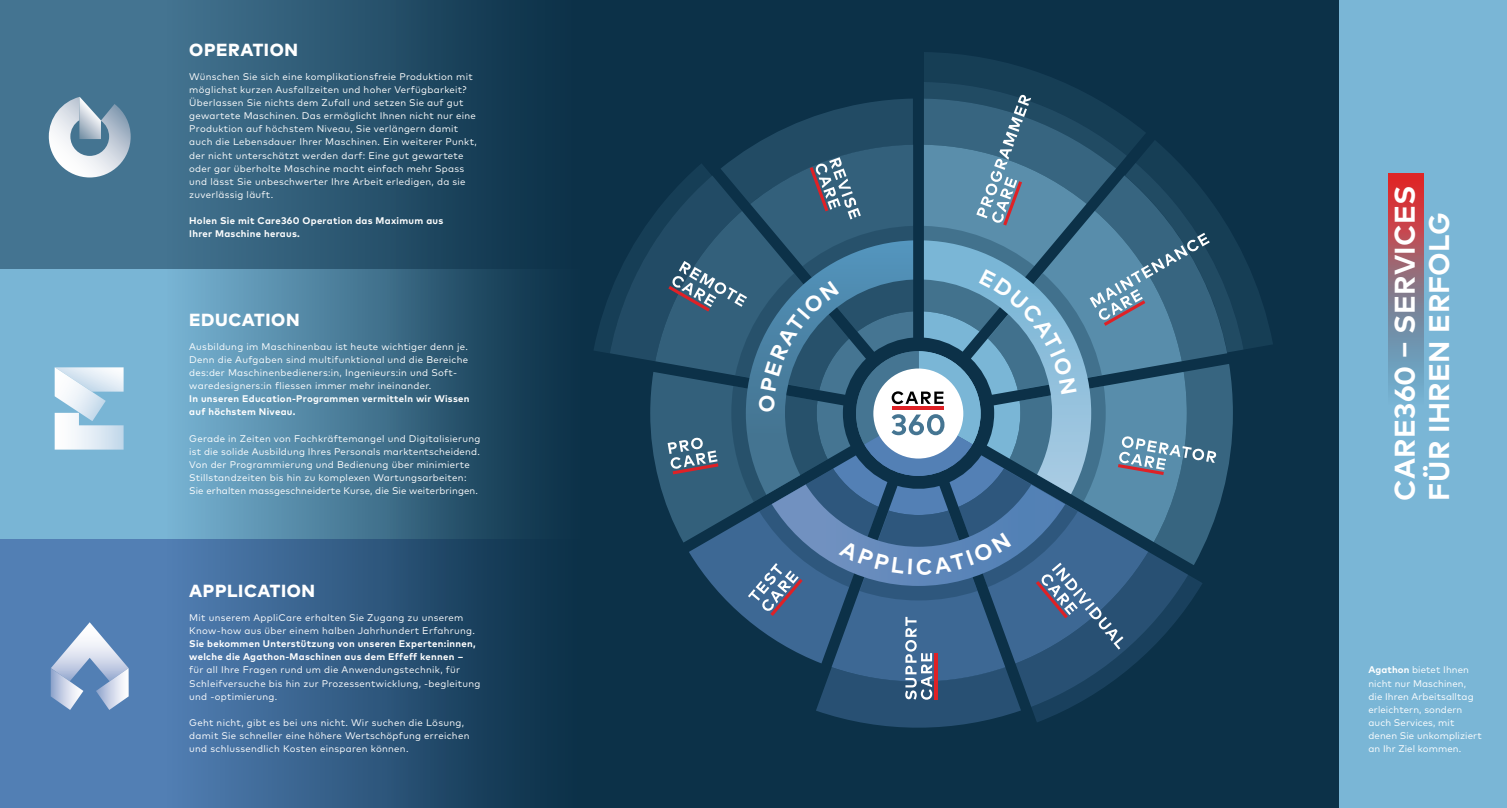
<style>
.page{position:relative;width:1507px;height:808px;background:#fff}
.page>*{position:absolute;margin:0;border:0;box-sizing:border-box;transform-origin:0 0}
.t1{font:700 28.44px/34.1px "Mark OT";letter-spacing:.01em;color:#fff}
.t2{font:800 17.5px "Mark OT";letter-spacing:.035em;color:#fff}
.t3{font:9.62px/13.1px "Mark OT";letter-spacing:.03em;color:#fff}
.t4{font:700 9.62px/13.1px "Mark OT";letter-spacing:.03em;color:#fff}
.t5{font:9.62px/13.1px "Mark OT";letter-spacing:.01em;color:#fff}
.s1{font-weight:700}
</style>
<div class="page">
<div style="left:0;top:0;width:1507px;height:807px;background:#000;opacity:.25"></div>
<div style="left:1340px;top:0;width:167px;height:807px;background:#7ab6d6"></div>
<svg style="left:1388px;top:174px;width:35px;height:215px"></svg>
<svg style="left:593px;top:52px;width:680px;height:675px"></svg>
<h2 class="t2" style="left:189px;top:38px;width:110px">OPERATION</h2>
<p class="t3" style="left:189px;top:70px;width:289px">Wünschen Sie sich eine komplikationsfreie Produktion mit möglichst kurzen Ausfallzeiten und hoher Verfügbarkeit?<br>Überlassen Sie nichts dem Zufall und setzen Sie auf gut gewartete Maschinen. Das ermöglicht Ihnen nicht nur eine Produktion auf höchstem Niveau, Sie verlängern damit auch die Lebensdauer Ihrer Maschinen. Ein weiterer Punkt, der nicht unterschätzt werden darf: Eine gut gewartete oder gar überholte Maschine macht einfach mehr Spass und lässt Sie unbeschwerter Ihre Arbeit erledigen, da sie zuverlässig läuft.</p>
<p class="t4" style="left:189px;top:214px;width:256px">Holen Sie mit Care360 Operation das Maximum aus<br>Ihrer Maschine heraus.</p>
<h2 class="t2" style="left:189px;top:308px;width:112px">EDUCATION</h2>
<p class="t3" style="left:189px;top:339px;width:280px">Ausbildung im Maschinenbau ist heute wichtiger denn je.<br>Denn die Aufgaben sind multifunktional und die Bereiche des:der Maschinenbedieners:in, Ingenieurs:in und Soft&shy;waredesigners:in fliessen immer mehr ineinander.</p>
<p class="t4" style="left:189px;top:392px;width:282px">In unseren Education-Programmen vermitteln wir Wissen auf höchstem Niveau.</p>
<p class="t3" style="left:189px;top:431px;width:293px">Gerade in Zeiten von Fachkräftemangel und Digitalisierung ist die solide Ausbildung Ihres Personals marktentscheidend.<br>Von der Programmierung und Bedienung über minimierte Stillstandzeiten bis hin zu komplexen Wartungsarbeiten:<br>Sie erhalten massgeschneiderte Kurse, die Sie weiterbringen.</p>
<h2 class="t2" style="left:189px;top:579px;width:127px">APPLICATION</h2>
<p class="t3" style="left:189px;top:610px;width:287px">Mit unserem AppliCare erhalten Sie Zugang zu unserem<br>Know-how aus über einem halben Jahrhundert Erfahrung.</p>
<p class="t4" style="left:189px;top:636px;width:288px">Sie bekommen Unterstützung von unseren Experten:innen, welche die Agathon-Maschinen aus dem Effeff kennen –</p>
<p class="t3" style="left:189px;top:663px;width:293px">für all Ihre Fragen rund um die Anwendungstechnik, für<br>Schleifversuche bis hin zur Prozessentwicklung, -begleitung und -optimierung.</p>
<p class="t3" style="left:189px;top:715px;width:282px">Geht nicht, gibt es bei uns nicht. Wir suchen die Lösung, damit Sie schneller eine höhere Wertschöpfung erreichen und schlussendlich Kosten einsparen können.</p>
<h1 class="t1" style="left:1387px;top:500px;width:316px;rotate:-90deg">CARE360 – SERVICES<br>FÜR IHREN ERFOLG</h1>
<p class="t5" style="left:1368px;top:663px;width:115px"><span class="s1">Agathon</span> bietet Ihnen nicht nur Maschinen, die Ihren Arbeitsalltag erleichtern, sondern auch Services, mit denen Sie unkompliziert an Ihr Ziel kommen.</p>
</div>
